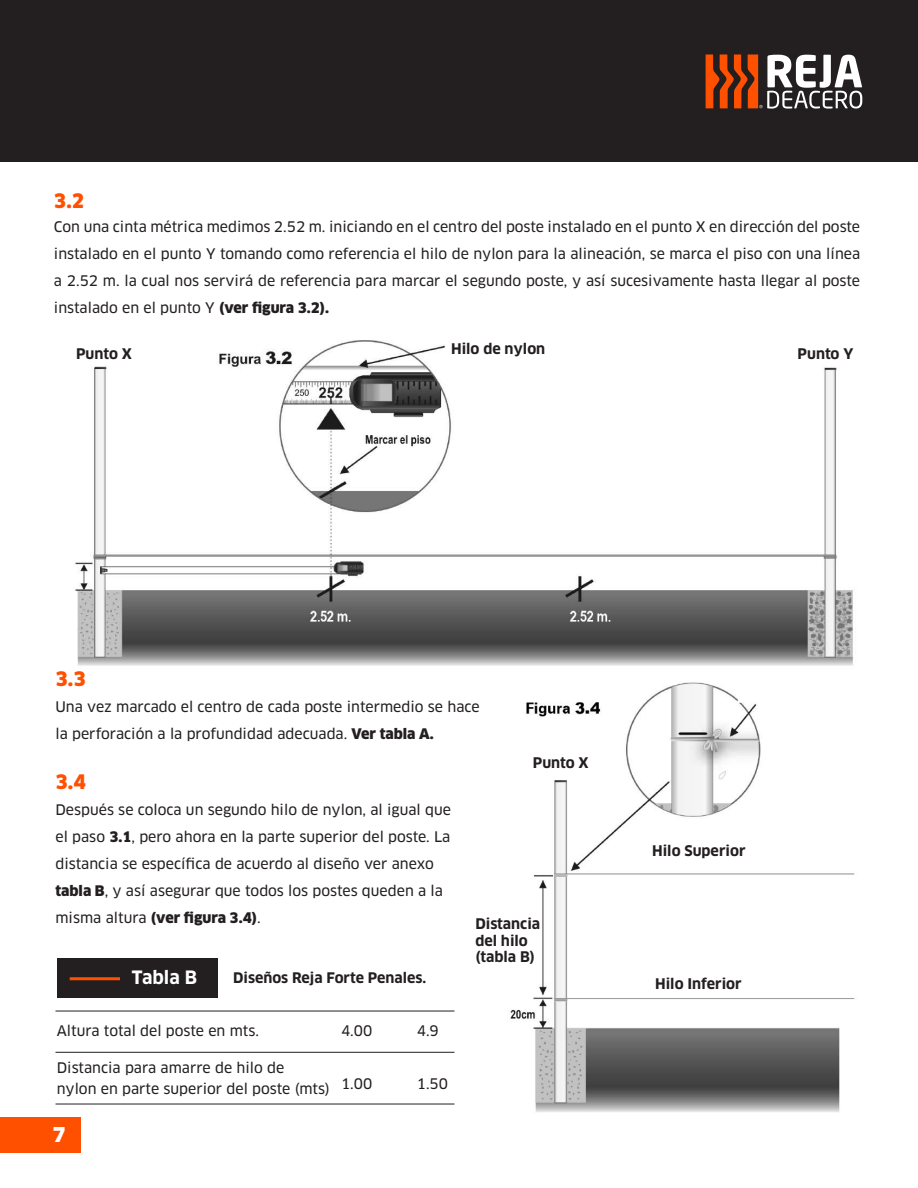
<style>
.page{position:relative;width:918px;height:1188px;background:#fff}
.page>*{position:absolute;margin:0;border:0;box-sizing:border-box;transform-origin:0 0}
.t1{font:900 19.95px "Clan OT";color:#fff}
.t2{font:900 19.5px "Clan OT";color:#ff5000}
.t3{font:700 18px "Clan OT";color:#fff}
.t4{font:14.25px/27px "Clan OT News";color:#231f20}
.t5{font:700 14.25px/16.5px "Clan OT";color:#231f20}
.t6{font:900 14.25px "Clan OT";letter-spacing:-.005em;color:#231f20}
.s1{font-family:"Clan OT";font-weight:900}
.s2{font-family:"Clan OT News";font-weight:400}
</style>
<div class="page">
<img style="left:510px;top:682px;width:345px;height:430px">
<img style="left:75px;top:340px;width:778px;height:326px">
<div style="left:57px;top:958px;width:161px;height:40px;background:#231f20"></div>
<hr style="left:70px;top:977px;width:50px;height:3px;background:#ff5000">
<div style="left:0;top:0;width:918px;height:162px;background:#231f20"></div>
<div style="left:0;top:1117px;width:81px;height:36px;background:#ff5000"></div>
<svg style="left:706px;top:54px;width:156px;height:55px"></svg>
<hr style="left:56px;top:1052px;width:399px;height:1px;background:#231f20">
<hr style="left:56px;top:1011px;width:399px;height:1px;background:#231f20">
<hr style="left:56px;top:1104px;width:399px;height:1px;background:#231f20">
<h2 class="t2" style="left:54px;top:189px;width:32px">3.2</h2>
<p class="t4" style="left:54px;top:213px;width:808px;text-align:justify">Con una cinta métrica medimos 2.52 m. iniciando en el centro del poste instalado en el punto X en dirección del poste instalado en el punto Y tomando como referencia el hilo de nylon para la alineación, se marca el piso con una línea a 2.52 m. la cual nos servirá de referencia para marcar el segundo poste, y así sucesivamente hasta llegar al poste instalado en el punto Y <span class="s1">(ver figura 3.2).</span></p>
<p class="t5" style="left:451px;top:340px;width:96px">Hilo de nylon</p>
<p class="t5" style="left:76px;top:346px;width:57px">Punto X</p>
<p class="t5" style="left:798px;top:346px;width:57px">Punto Y</p>
<h2 class="t2" style="left:55px;top:668px;width:32px">3.3</h2>
<p class="t4" style="left:55px;top:693px;width:426px">Una vez marcado el centro de cada poste intermedio se hace la perforación a la profundidad adecuada. <span class="s1">Ver tabla A.</span></p>
<h2 class="t2" style="left:55px;top:770px;width:32px">3.4</h2>
<p class="t5" style="left:533px;top:755px;width:57px">Punto X</p>
<p class="t4" style="left:55px;top:796px;width:397px">Después se coloca un segundo hilo de nylon, al igual que el paso <span class="s1">3.1</span>, pero ahora en la parte superior del poste. La distancia se específica de acuerdo al diseño ver anexo <span class="s1">tabla B</span>, y así asegurar que todos los postes queden a la</p>
<p class="t6" style="left:55px;top:909px;width:207px"><span class="s2">misma altura</span> (ver figura 3.4)<span class="s2">.</span></p>
<p class="t3" style="left:132px;top:967px;width:67px">Tabla B</p>
<p class="t5" style="left:233px;top:970px;width:195px">Diseños Reja Forte Penales.</p>
<p class="t4" style="left:57px;top:1017px;width:204px">Altura total del poste en mts.</p>
<p class="t4" style="left:57px;top:1057px;width:275px;line-height:21px">Distancia para amarre de hilo de<br>nylon en parte superior del poste (mts)</p>
<h1 class="t1" style="left:53px;top:1123px;width:14px">7</h1>
<p class="t4" style="left:341px;top:1018px;width:33px">4.00</p>
<p class="t4" style="left:341px;top:1070px;width:33px">1.00</p>
<p class="t4" style="left:417px;top:1018px;width:24px">4.9</p>
<p class="t4" style="left:417px;top:1070px;width:33px">1.50</p>
<p class="t5" style="left:475px;top:916px;width:66px">Distancia del hilo (tabla B)</p>
<p class="t5" style="left:652px;top:843px;width:95px">Hilo Superior</p>
<p class="t5" style="left:655px;top:976px;width:88px">Hilo Inferior</p>
</div>
